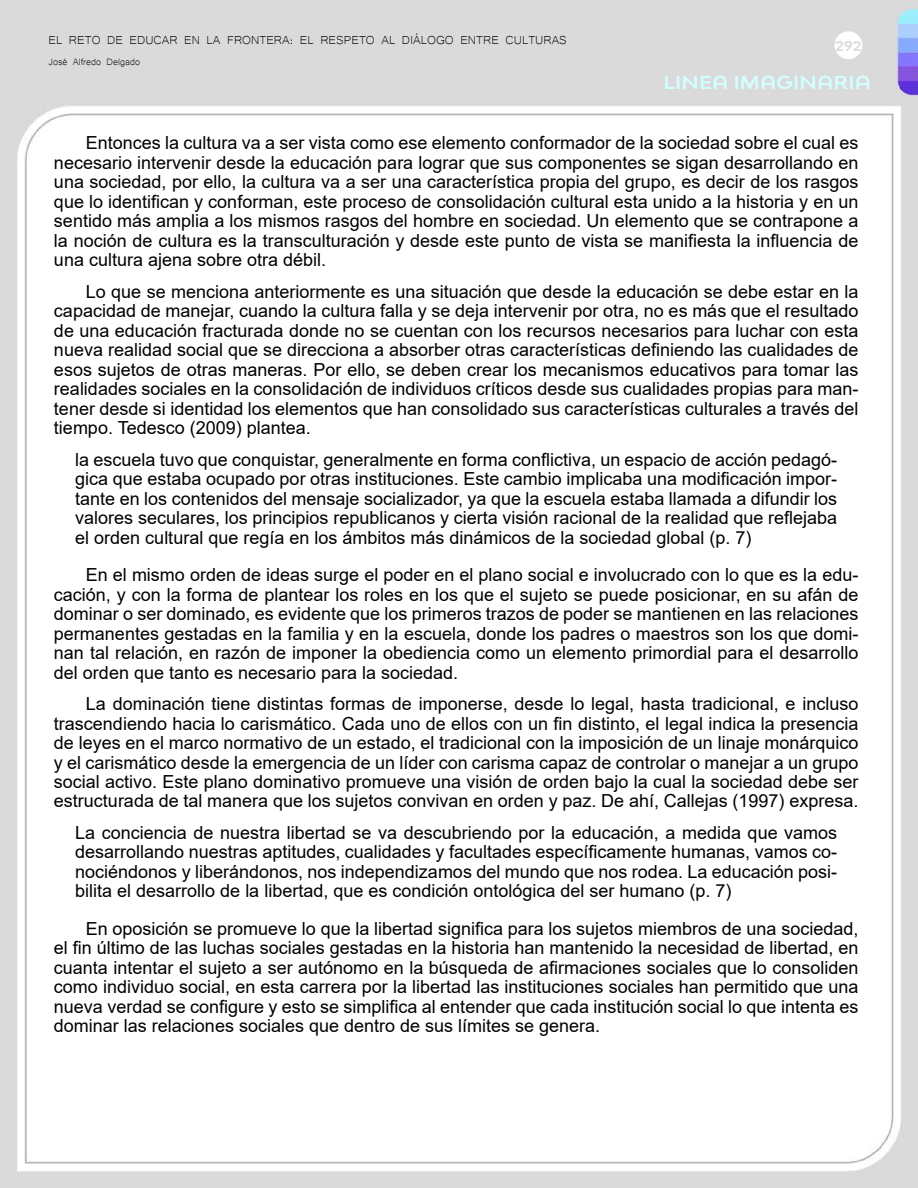
<style>
.page{position:relative;width:918px;height:1188px;background:#fff}
.page>*{position:absolute;margin:0;border:0;box-sizing:border-box;transform-origin:0 0}
.t1{font:18px/19.5px "Arial";color:#000;text-align:justify}
.t2{font:700 expanded 18px "Bw Modelica SS01";letter-spacing:.01em;color:#d2ffff}
.t3{font:15px "Microsoft Yi Baiti";color:#000}
.t4{font:700 expanded 13.5px "Bw Modelica SS01";color:#dbdbdb}
.t5{font:12px "Microsoft Yi Baiti";color:#000}
</style>
<div class="page">
<img style="left:0;top:0;width:918px;height:1188px">
<div style="left:835px;top:31px;width:27px;height:28px;background:#fff;border-radius:50%"></div>
<p class="t3" style="left:48px;top:31px;width:520px">EL RETO DE EDUCAR EN LA FRONTERA: EL RESPETO AL DIÁLOGO ENTRE CULTURAS</p>
<p class="t5" style="left:48px;top:54px;width:93px">José Alfredo Delgado</p>
<p class="t4" style="left:835px;top:37px;width:28px">292</p>
<p class="t2" style="left:663px;top:71px;width:209px">LINEA IMAGINARIA</p>
<p class="t1" style="left:54px;top:133px;width:806px;text-indent:32px">Entonces la cultura va a ser vista como ese elemento conformador de la sociedad sobre el cual es necesario intervenir desde la educación para lograr que sus componentes se sigan desarrollando en una sociedad, por ello, la cultura va a ser una característica propia del grupo, es decir de los rasgos que lo identifican y conforman, este proceso de consolidación cultural esta unido a la historia y en un sentido más amplia a los mismos rasgos del hombre en sociedad. Un elemento que se contrapone a la noción de cultura es la transculturación y desde este punto de vista se manifiesta la influencia de una cultura ajena sobre otra débil.</p>
<p class="t1" style="left:54px;top:281px;width:806px;text-indent:32px">Lo que se menciona anteriormente es una situación que desde la educación se debe estar en la capacidad de manejar, cuando la cultura falla y se deja intervenir por otra, no es más que el resultado de una educación fracturada donde no se cuentan con los recursos necesarios para luchar con esta nueva realidad social que se direcciona a absorber otras características definiendo las cualidades de esos sujetos de otras maneras. Por ello, se deben crear los mecanismos educativos para tomar las realidades sociales en la consolidación de individuos críticos desde sus cualidades propias para man&shy;tener desde si identidad los elementos que han consolidado sus características culturales a través del tiempo. Tedesco (2009) plantea.</p>
<p class="t1" style="left:75px;top:449px;width:764px">la escuela tuvo que conquistar, generalmente en forma conflictiva, un espacio de acción pedagó&shy;gica que estaba ocupado por otras instituciones. Este cambio implicaba una modificación impor&shy;tante en los contenidos del mensaje socializador, ya que la escuela estaba llamada a difundir los valores seculares, los principios republicanos y cierta visión racional de la realidad que reflejaba el orden cultural que regía en los ámbitos más dinámicos de la sociedad global (p. 7)</p>
<p class="t1" style="left:54px;top:565px;width:806px;text-indent:32px">En el mismo orden de ideas surge el poder en el plano social e involucrado con lo que es la edu&shy;cación, y con la forma de plantear los roles en los que el sujeto se puede posicionar, en su afán de dominar o ser dominado, es evidente que los primeros trazos de poder se mantienen en las relaciones permanentes gestadas en la familia y en la escuela, donde los padres o maestros son los que domi&shy;nan tal relación, en razón de imponer la obediencia como un elemento primordial para el desarrollo del orden que tanto es necesario para la sociedad.</p>
<p class="t1" style="left:54px;top:694px;width:806px;text-indent:32px">La dominación tiene distintas formas de imponerse, desde lo legal, hasta tradicional, e incluso trascendiendo hacia lo carismático. Cada uno de ellos con un fin distinto, el legal indica la presencia de leyes en el marco normativo de un estado, el tradicional con la imposición de un linaje monárquico y el carismático desde la emergencia de un líder con carisma capaz de controlar o manejar a un grupo social activo. Este plano dominativo promueve una visión de orden bajo la cual la sociedad debe ser estructurada de tal manera que los sujetos convivan en orden y paz. De ahí, Callejas (1997) expresa.</p>
<p class="t1" style="left:75px;top:823px;width:764px">La conciencia de nuestra libertad se va descubriendo por la educación, a medida que vamos desarrollando nuestras aptitudes, cualidades y facultades específicamente humanas, vamos co&shy;nociéndonos y liberándonos, nos independizamos del mundo que nos rodea. La educación posi&shy;bilita el desarrollo de la libertad, que es condición ontológica del ser humano (p. 7)</p>
<p class="t1" style="left:54px;top:919px;width:806px;text-indent:32px">En oposición se promueve lo que la libertad significa para los sujetos miembros de una sociedad, el fin último de las luchas sociales gestadas en la historia han mantenido la necesidad de libertad, en cuanta intentar el sujeto a ser autónomo en la búsqueda de afirmaciones sociales que lo consoliden como individuo social, en esta carrera por la libertad las instituciones sociales han permitido que una nueva verdad se configure y esto se simplifica al entender que cada institución social lo que intenta es dominar las relaciones sociales que dentro de sus límites se genera.</p>
</div>
